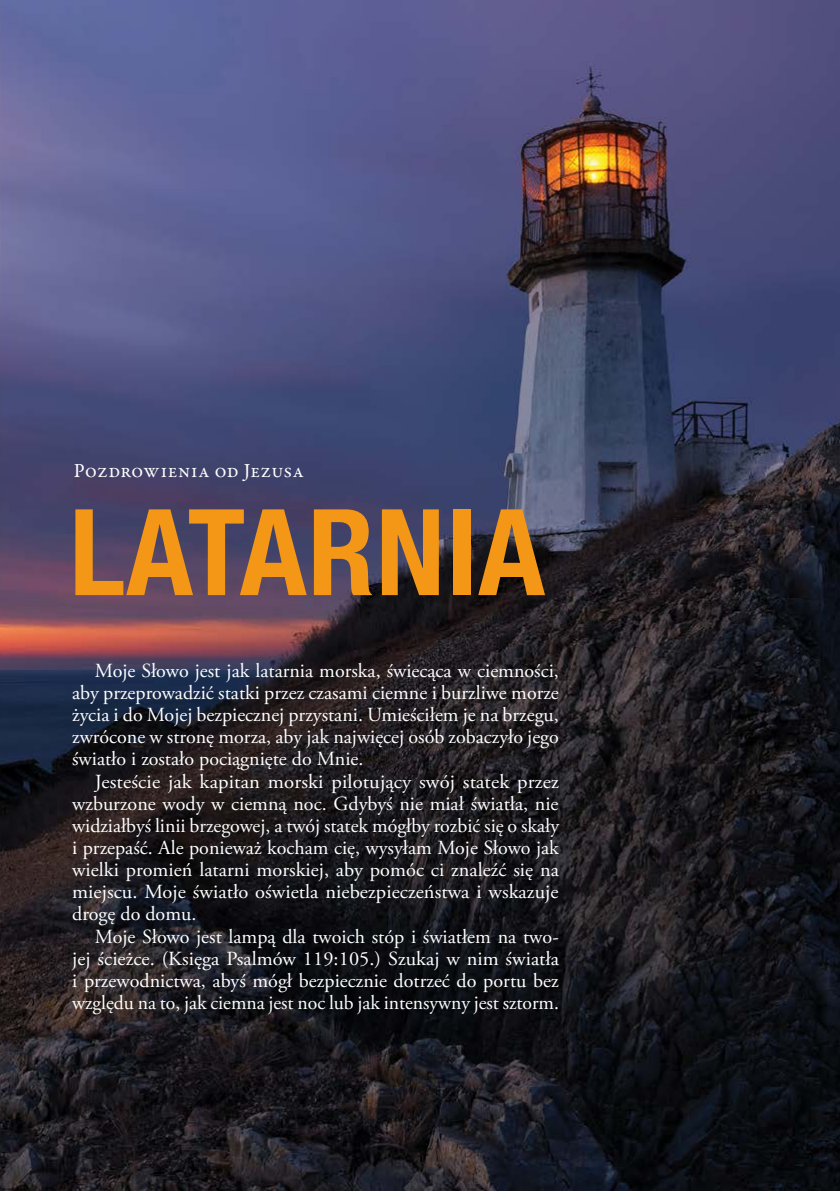
<style>
.page{position:relative;width:840px;height:1191px;background:#fff}
.page>*{position:absolute;margin:0;border:0;box-sizing:border-box;transform-origin:0 0}
.t1{font:700 condensed 120px "Helvetica Neue";letter-spacing:.01em;color:#f49716}
.t2{font:20px/22.2px "Adobe Garamond Pro";color:#fff;text-align:justify}
.t3{font:20px "Garamond Premr Pro";letter-spacing:.02em;color:#fff}
</style>
<div class="page">
<img style="left:0;top:0;width:839px;height:1191px">
<p class="t3" style="left:74px;top:459px;width:231px">Pozdrowienia od Jezusa</p>
<h1 class="t1" style="left:69px;top:453px;width:477px">LATARNIA</h1>
<p class="t2" style="left:72px;top:660px;width:488px;text-indent:23px">Moje Słowo jest jak latarnia morska, świecąca w ciemności, aby przeprowadzić statki przez czasami ciemne i burzliwe morze życia i do Mojej bezpiecznej przystani. Umieściłem je na brzegu, zwrócone w stronę morza, aby jak najwięcej osób zobaczyło jego światło i zostało pociągnięte do Mnie.</p>
<p class="t2" style="left:72px;top:771px;width:488px;text-indent:23px">Jesteście jak kapitan morski pilotujący swój statek przez wzburzone wody w ciemną noc. Gdybyś nie miał światła, nie widziałbyś linii brzegowej, a twój statek mógłby rozbić się o skały i przepaść. Ale ponieważ kocham cię, wysyłam Moje Słowo jak wielki promień latarni morskiej, aby pomóc ci znaleźć się na miejscu. Moje światło oświetla niebezpieczeństwa i wskazuje drogę do domu.</p>
<p class="t2" style="left:72px;top:926px;width:488px;text-indent:23px">Moje Słowo jest lampą dla twoich stóp i światłem na two&shy;jej ścieżce. (Księga Psalmów 119:105.) Szukaj w nim światła i przewodnictwa, abyś mógł bezpiecznie dotrzeć do portu bez względu na to, jak ciemna jest noc lub jak intensywny jest sztorm.</p>
</div>
